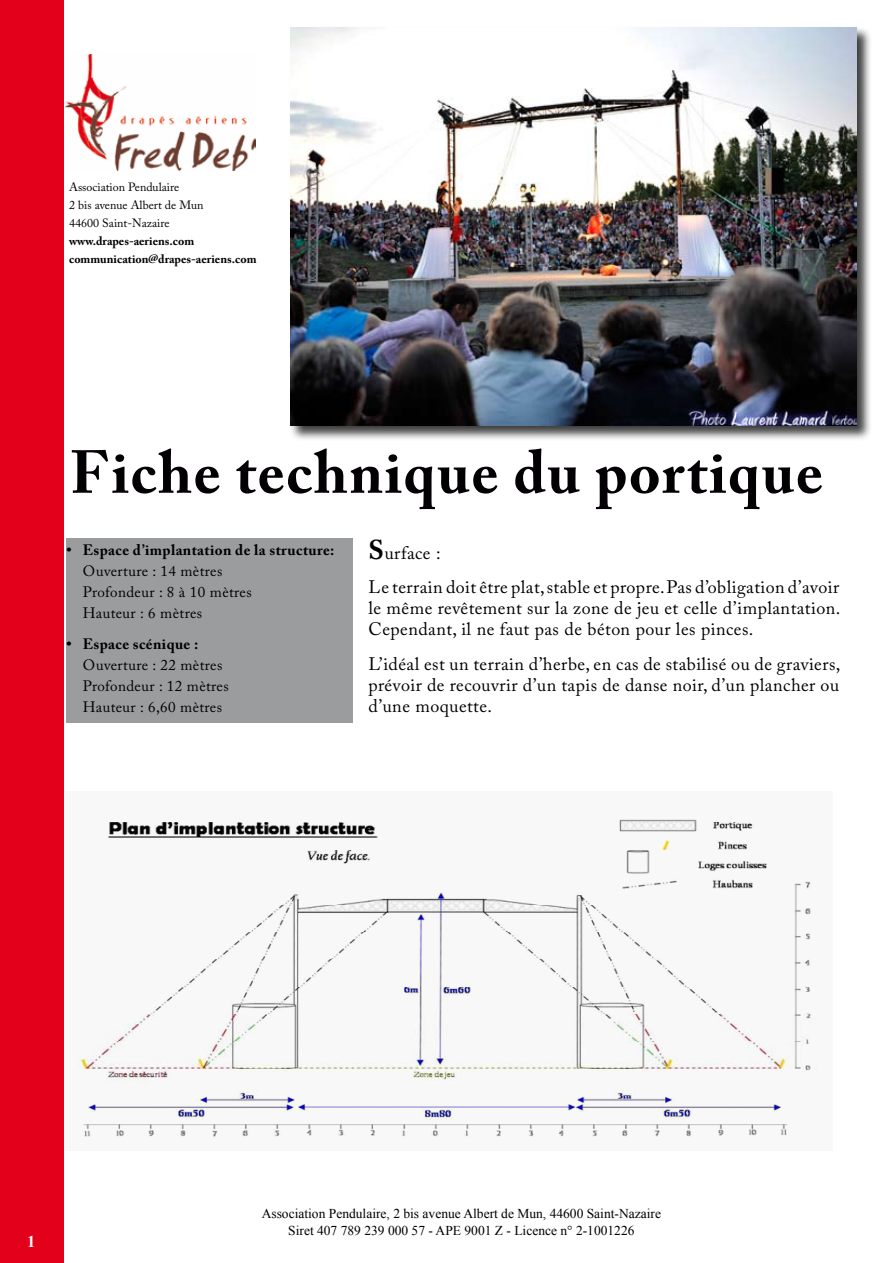
<style>
.page{position:relative;width:893px;height:1263px;background:#fff}
.page>*{position:absolute;margin:0;border:0;box-sizing:border-box;transform-origin:0 0}
.t1{font:700 60px "Adobe Caslon Pro";letter-spacing:.025em;color:#030003}
.t2{font:18px/21px "Adobe Caslon Pro";letter-spacing:.025em;color:#000}
.t3{font:700 16.5px "Times New Roman";color:#fff}
.t4{font:15px/21px "Adobe Caslon Pro";letter-spacing:.025em;color:#000}
.t5{font:700 15px "Adobe Caslon Pro";letter-spacing:.025em;color:#000}
.t6{font:13.5px/16.2px "Times New Roman";color:#000;text-align:center}
.t7{font:12px/18px "Adobe Caslon Pro";color:#000}
.t8{font:700 12px/18px "Adobe Caslon Pro";color:#000}
.s1{font-weight:700;font-size:27px}
</style>
<div class="page">
<div style="left:0;top:0;width:63px;height:1263px;background:#e2001a"></div>
<div style="left:66px;top:538px;width:286px;height:184px;background:#9b9c9e"></div>
<div style="left:289px;top:27px;width:590px;height:421px;background:#000;opacity:.75"></div>
<img style="left:290px;top:27px;width:566px;height:398px">
<img style="left:79px;top:819px;width:738px;height:318px">
<img style="left:66px;top:54px;width:190px;height:116px">
<p class="t7" style="left:69px;top:177px;width:136px">Association Pendulaire<br>2 bis avenue Albert de Mun<br>44600 Saint-Nazaire</p>
<p class="t8" style="left:69px;top:231px;width:189px">www.drapes-aeriens.com communication@drapes-aeriens.com</p>
<h1 class="t1" style="left:70px;top:437px;width:754px">Fiche technique du portique</h1>
<p class="t5" style="left:67px;top:541px;width:269px">• Espace d’implantation de la structure:</p>
<p class="t4" style="left:83px;top:561px;width:170px">Ouverture : 14 mètres<br>Profondeur : 8 à 10 mètres<br>Hauteur : 6 mètres</p>
<p class="t5" style="left:67px;top:635px;width:133px">• Espace scénique :</p>
<p class="t4" style="left:83px;top:654px;width:147px">Ouverture : 22 mètres<br>Profondeur : 12 mètres<br>Hauteur : 6,60 mètres</p>
<p class="t2" style="left:369px;top:535px;width:472px;line-height:34.5px"><span class="s1">S</span>urface :<br>Le terrain doit être plat, stable et propre. Pas d’obligation d’avoir</p>
<p class="t2" style="left:369px;top:598px;width:473px">le même revêtement sur la zone de jeu et celle d’implantation.<br>Cependant, il ne faut pas de béton pour les pinces.</p>
<p class="t2" style="left:369px;top:653px;width:473px;text-align:justify">L’idéal est un terrain d’herbe, en cas de stabilisé ou de graviers, prévoir de recouvrir d’un tapis de danse noir, d’un plancher ou d’une moquette.</p>
<p class="t3" style="left:27px;top:1230px;width:10px">1</p>
<p class="t6" style="left:262px;top:1205px;width:401px">Association Pendulaire, 2 bis avenue Albert de Mun, 44600 Saint-Nazaire<br>Siret 407 789 239 000 57 - APE 9001 Z - Licence n° 2-1001226</p>
</div>
